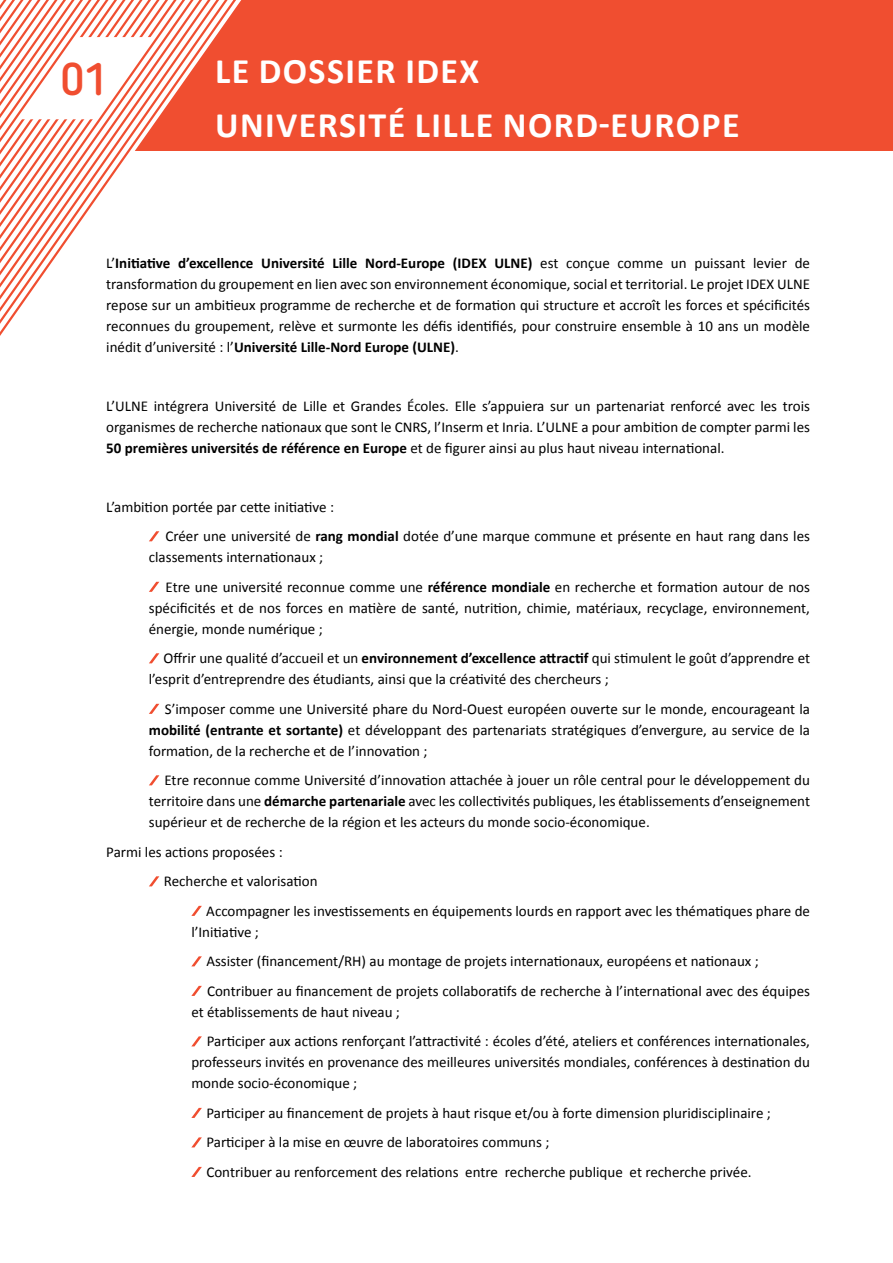
<style>
.page{position:relative;width:893px;height:1263px;background:#fff}
.page>*{position:absolute;margin:0;border:0;box-sizing:border-box;transform-origin:0 0}
.t1{font:500 45px "Blogger Sans";color:#f04e30}
.t2{font:700 36px/54px "Calibri";letter-spacing:.04em;color:#fff}
.t3{font:15px/21px "Calibri";color:#000}
.s1{font-weight:700}
</style>
<div class="page">
<svg style="left:149px;top:531px;width:10px;height:10px"></svg>
<svg style="left:149px;top:582px;width:10px;height:10px"></svg>
<svg style="left:149px;top:653px;width:10px;height:10px"></svg>
<svg style="left:149px;top:704px;width:10px;height:10px"></svg>
<svg style="left:149px;top:775px;width:10px;height:10px"></svg>
<svg style="left:149px;top:876px;width:10px;height:10px"></svg>
<svg style="left:191px;top:906px;width:11px;height:10px"></svg>
<svg style="left:191px;top:956px;width:11px;height:10px"></svg>
<svg style="left:191px;top:986px;width:11px;height:10px"></svg>
<svg style="left:191px;top:1036px;width:11px;height:10px"></svg>
<svg style="left:191px;top:1108px;width:11px;height:10px"></svg>
<svg style="left:191px;top:1137px;width:11px;height:10px"></svg>
<svg style="left:191px;top:1167px;width:11px;height:10px"></svg>
<div style="left:114px;top:0;width:779px;height:151px;background:#f04e30"></div>
<svg style="left:0;top:0;width:241px;height:336px"></svg>
<h1 class="t1" style="left:61px;top:53px;width:48px">01</h1>
<h2 class="t2" style="left:215px;top:44px;width:526px">LE DOSSIER IDEX<br>UNIVERSITÉ LILLE NORD-EUROPE</h2>
<p class="t3" style="left:106px;top:252px;width:705px;text-align:justify">L’<span class="s1">Initiative d’excellence Université Lille Nord-Europe (IDEX ULNE)</span> est conçue comme un puissant levier de transformation du groupement en lien avec son environnement économique, social et territorial. Le projet IDEX ULNE repose sur un ambitieux programme de recherche et de formation qui structure et accroît les forces et spécificités reconnues du groupement, relève et surmonte les défis identifiés, pour construire ensemble à 10 ans un modèle inédit d’université : l’<span class="s1">Université Lille-Nord Europe (ULNE)</span>.</p>
<p class="t3" style="left:106px;top:395px;width:705px;text-align:justify">L’ULNE intégrera Université de Lille et Grandes Écoles. Elle s’appuiera sur un partenariat renforcé avec les trois organismes de recherche nationaux que sont le CNRS, l’Inserm et Inria. L’ULNE a pour ambition de compter parmi les <span class="s1">50 premières universités de référence en Europe</span> et de figurer ainsi au plus haut niveau international.</p>
<p class="t3" style="left:165px;top:491px;width:646px;line-height:29.5px;text-indent:-59px">L’ambition portée par cette initiative :<br>Créer une université de <span class="s1">rang mondial</span> dotée d’une marque commune et présente en haut rang dans les</p>
<p class="t3" style="left:166px;top:542px;width:646px;line-height:29.5px;text-indent:-17px">classements internationaux ;<br>Etre une université reconnue comme une <span class="s1">référence mondiale</span> en recherche et formation autour de nos</p>
<p class="t3" style="left:149px;top:597px;width:663px">spécificités et de nos forces en matière de santé, nutrition, chimie, matériaux, recyclage, environnement, énergie, monde numérique ;</p>
<p class="t3" style="left:149px;top:647px;width:663px;text-indent:15px">Offrir une qualité d’accueil et un <span class="s1">environnement d’excellence attractif</span> qui stimulent le goût d’apprendre et l’esprit d’entreprendre des étudiants, ainsi que la créativité des chercheurs ;</p>
<p class="t3" style="left:149px;top:698px;width:663px;text-align:justify;text-indent:16px">S’imposer comme une Université phare du Nord-Ouest européen ouverte sur le monde, encourageant la <span class="s1">mobilité (entrante et sortante)</span> et développant des partenariats stratégiques d’envergure, au service de la formation, de la recherche et de l’innovation ;</p>
<p class="t3" style="left:149px;top:769px;width:663px;text-align:justify;text-indent:16px">Etre reconnue comme Université d’innovation attachée à jouer un rôle central pour le développement du territoire dans une <span class="s1">démarche partenariale</span> avec les collectivités publiques, les établissements d’enseignement supérieur et de recherche de la région et les acteurs du monde socio-économique.</p>
<p class="t3" style="left:106px;top:841px;width:178px">Parmi les actions proposées :</p>
<p class="t3" style="left:164px;top:870px;width:155px">Recherche et valorisation</p>
<p class="t3" style="left:206px;top:900px;width:605px">Accompagner les investissements en équipements lourds en rapport avec les thématiques phare de</p>
<p class="t3" style="left:206px;top:916px;width:605px;line-height:29.5px;text-indent:-15px">l’Initiative ;<br>Assister (financement/RH) au montage de projets internationaux, européens et nationaux ;<br>Contribuer au financement de projets collaboratifs de recherche à l’international avec des équipes</p>
<p class="t3" style="left:207px;top:996px;width:605px;line-height:29.5px;text-indent:-16px">et établissements de haut niveau ;<br>Participer aux actions renforçant l’attractivité : écoles d’été, ateliers et conférences internationales,</p>
<p class="t3" style="left:191px;top:1051px;width:620px">professeurs invités en provenance des meilleures universités mondiales, conférences à destination du monde socio-économique ;</p>
<p class="t3" style="left:206px;top:1097px;width:566px;line-height:29.5px">Participer au financement de projets à haut risque et/ou à forte dimension pluridisciplinaire ;<br>Participer à la mise en œuvre de laboratoires communs ;<br>Contribuer au renforcement des relations entre recherche publique et recherche privée.</p>
</div>
